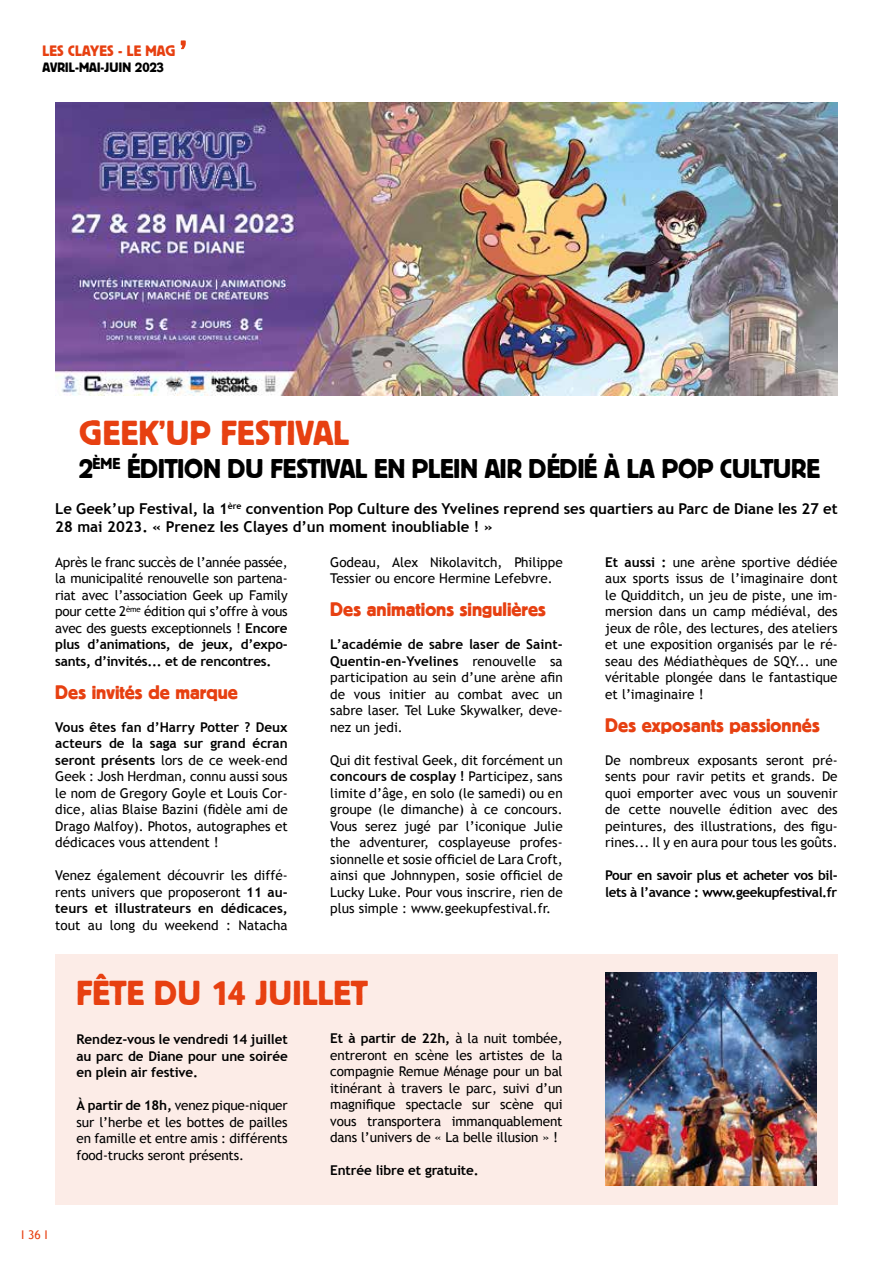
<style>
.page{position:relative;width:893px;height:1263px;background:#fff}
.page>*{position:absolute;margin:0;border:0;box-sizing:border-box;transform-origin:0 0}
.t1{font:34.5px "Block BE";letter-spacing:.02em;color:#e74011}
.t2{font:34.5px "Block BE";color:#e74011}
.t3{font:27px "Block BE";color:#000}
.t4{font:19.5px "Block BE";color:#e74011}
.t5{font:700 15px/18px "Trebuchet MS";color:#000}
.t6{font:15px "Block BE";color:#e74011}
.t7{font:13.5px/16.5px "Trebuchet MS";color:#000;text-align:justify}
.t8{font:700 13.5px/16.5px "Trebuchet MS";letter-spacing:-.01em;color:#000;text-align:justify}
.t9{font:700 13.5px/16.5px "Trebuchet MS";letter-spacing:-.03em;color:#000}
.t10{font:13.5px "Block BE";letter-spacing:.01em;color:#000}
.t11{font:12px "Trebuchet MS";color:#e74011}
.s1{font-weight:700}
</style>
<div class="page">
<div style="left:55px;top:954px;width:783px;height:250px;background:#fcece7"></div>
<img style="left:55px;top:102px;width:783px;height:293px">
<img style="left:605px;top:972px;width:211px;height:213px">
<svg style="left:181px;top:40px;width:5px;height:9px"></svg>
<p class="t6" style="left:43px;top:43px;width:135px">LES CLAYES - LE MAG</p>
<p class="t10" style="left:43px;top:60px;width:123px">AVRIL-MAI-JUIN 2023</p>
<h1 class="t1" style="left:79px;top:413px;width:272px">GEEK’UP FESTIVAL</h1>
<h2 class="t3" style="left:79px;top:453px;width:742px">2<sup>ÈME</sup> ÉDITION DU FESTIVAL EN PLEIN AIR DÉDIÉ À LA POP CULTURE</h2>
<p class="t5" style="left:55px;top:500px;width:784px">Le Geek’up Festival, la 1<sup>ère</sup> convention Pop Culture des Yvelines reprend ses quartiers au Parc de Diane les 27 et<br>28 mai 2023. « Prenez les Clayes d’un moment inoubliable ! »</p>
<p class="t7" style="left:55px;top:554px;width:234px">Après le franc succès de l’année passée, la municipalité renouvelle son partena&shy;riat avec l’association Geek up Family pour cette 2<sup>ème</sup> édition qui s’offre à vous avec des guests exceptionnels ! <span class="s1">Encore plus d’animations, de jeux, d’expo&shy;sants, d’invités... et de rencontres.</span></p>
<h3 class="t4" style="left:55px;top:681px;width:184px">Des invités de marque</h3>
<p class="t7" style="left:55px;top:719px;width:234px"><span class="s1">Vous êtes fan d’Harry Potter ? Deux acteurs de la saga sur grand écran seront présents</span> lors de ce week-end Geek : Josh Herdman, connu aussi sous le nom de Gregory Goyle et Louis Cor&shy;dice, alias Blaise Bazini (fidèle ami de Drago Malfoy). Photos, autographes et dédicaces vous attendent !</p>
<p class="t7" style="left:55px;top:867px;width:234px">Venez également découvrir les diffé&shy;rents univers que proposeront <span class="s1">11 au&shy;teurs et illustrateurs en dédicaces,</span></p>
<p class="t7" style="left:55px;top:917px;width:234px">tout au long du weekend : Natacha</p>
<p class="t7" style="left:605px;top:554px;width:234px"><span class="s1">Et aussi :</span> une arène sportive dédiée aux sports issus de l’imaginaire dont le Quidditch, un jeu de piste, une im&shy;mersion dans un camp médiéval, des jeux de rôle, des lectures, des ateliers et une exposition organisés par le ré&shy;seau des Médiathèques de SQY... une véritable plongée dans le fantastique et l’imaginaire !</p>
<h3 class="t4" style="left:605px;top:714px;width:216px">Des exposants passionnés</h3>
<p class="t7" style="left:605px;top:752px;width:234px">De nombreux exposants seront pré&shy;sents pour ravir petits et grands. De quoi emporter avec vous un souvenir de cette nouvelle édition avec des peintures, des illustrations, des figu&shy;rines... Il y en aura pour tous les goûts.</p>
<p class="t9" style="left:605px;top:867px;width:234px">Pour en savoir plus et acheter vos bil&shy;lets à l’avance : www.geekupfestival.fr</p>
<p class="t7" style="left:330px;top:554px;width:234px">Godeau, Alex Nikolavitch, Philippe<br>Tessier ou encore Hermine Lefebvre.</p>
<h3 class="t4" style="left:330px;top:598px;width:217px">Des animations singulières</h3>
<p class="t7" style="left:330px;top:636px;width:234px"><span class="s1">L’académie de sabre laser de Saint-Quentin-en-Yvelines</span> renouvelle sa participation au sein d’une arène afin de vous initier au combat avec un sabre laser. Tel Luke Skywalker, deve&shy;nez un jedi.</p>
<p class="t7" style="left:330px;top:752px;width:234px">Qui dit festival Geek, dit forcément un <span class="s1">concours de cosplay !</span> Participez, sans limite d’âge, en solo (le samedi) ou en groupe (le dimanche) à ce concours.<br>Vous serez jugé par l’iconique Julie the adventurer, cosplayeuse profes&shy;sionnelle et sosie officiel de Lara Croft, ainsi que Johnnypen, sosie officiel de Lucky Luke. Pour vous inscrire, rien de plus simple : www.geekupfestival.fr.</p>
<h1 class="t2" style="left:77px;top:973px;width:293px">FÊTE DU 14 JUILLET</h1>
<p class="t11" style="left:21px;top:1227px;width:28px">I 36 I</p>
<p class="t8" style="left:77px;top:1031px;width:213px">Rendez-vous le vendredi 14 juillet au parc de Diane pour une soirée en plein air festive.</p>
<p class="t7" style="left:77px;top:1097px;width:213px"><span class="s1">À partir de 18h,</span> venez pique-niquer sur l’herbe et les bottes de pailles en famille et entre amis : différents food-trucks seront présents.</p>
<p class="t7" style="left:330px;top:1030px;width:234px"><span class="s1">Et à partir de 22h,</span> à la nuit tombée, entreront en scène les artistes de la compagnie Remue Ménage pour un bal itinérant à travers le parc, suivi d’un magnifique spectacle sur scène qui vous transportera immanquablement dans l’univers de « La belle illusion » !</p>
<p class="t8" style="left:330px;top:1162px;width:150px">Entrée libre et gratuite.</p>
</div>
